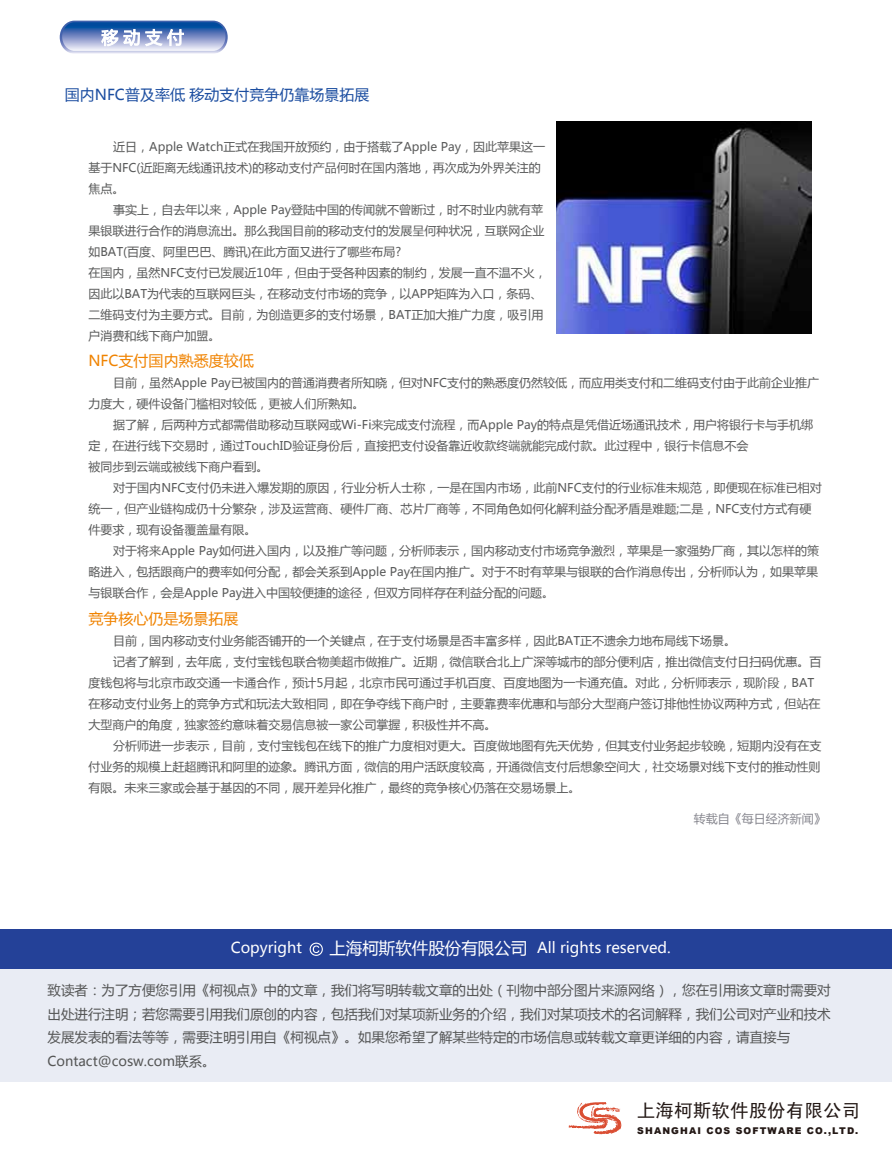
<style>
.page{position:relative;width:892px;height:1160px;background:#fff}
.page>*{position:absolute;margin:0;border:0;box-sizing:border-box;transform-origin:0 0}
.t1{font:18.6px "Sim Hei";color:#231815}
.t2{font:15px "Microsoft Ya Hei";color:#fff}
.t3{font:15px "Microsoft Ya Hei";color:#f08300}
.t4{font:15px "Microsoft Ya Hei";color:#1b4da0}
.t5{font:13.5px/23.7px "Microsoft Ya Hei";color:#555656}
.t6{font:12px/21px "Microsoft Ya Hei";color:#5a5b5b}
.t7{font:12px "Microsoft Ya Hei";color:#87878f}
.t8{font:900 9.3px "Arial";letter-spacing:.12em;color:#231815}
.s1{font-size:16.5px}
</style>
<div class="page">
<div style="left:0;top:930px;width:891px;height:38px;background:#244198"></div>
<div style="left:1px;top:969px;width:891px;height:112px;background:#e9ecf4"></div>
<svg style="left:310px;top:942px;width:13px;height:13px"></svg>
<svg style="left:568px;top:1102px;width:53px;height:32px"></svg>
<svg style="left:60px;top:21px;width:168px;height:33px;background:#8da5d0"></svg>
<img style="left:556px;top:121px;width:255px;height:213px">
<p class="t4" style="left:65px;top:84px;width:306px">国内NFC普及率低 移动支付竞争仍靠场景拓展</p>
<p class="t6" style="left:88px;top:136px;width:458px;text-indent:25px">近日，Apple Watch正式在我国开放预约，由于搭载了Apple Pay，因此苹果这一基于NFC(近距离无线通讯技术)的移动支付产品何时在国内落地，再次成为外界关注的焦点。</p>
<p class="t6" style="left:88px;top:199px;width:460px;text-indent:25px">事实上，自去年以来，Apple Pay登陆中国的传闻就不曾断过，时不时业内就有苹果银联进行合作的消息流出。那么我国目前的移动支付的发展呈何种状况，互联网企业如BAT(百度、阿里巴巴、腾讯)在此方面又进行了哪些布局?<br>在国内，虽然NFC支付已发展近10年，但由于受各种因素的制约，发展一直不温不火，因此以BAT为代表的互联网巨头，在移动支付市场的竞争，以APP矩阵为入口，条码、二维码支付为主要方式。目前，为创造更多的支付场景，BAT正加大推广力度，吸引用户消费和线下商户加盟。</p>
<p class="t3" style="left:88px;top:351px;width:167px">NFC支付国内熟悉度较低</p>
<p class="t6" style="left:88px;top:372px;width:732px;text-indent:25px">目前，虽然Apple Pay已被国内的普通消费者所知晓，但对NFC支付的熟悉度仍然较低，而应用类支付和二维码支付由于此前企业推广力度大，硬件设备门槛相对较低，更被人们所熟知。</p>
<p class="t6" style="left:88px;top:414px;width:726px;text-indent:25px">据了解，后两种方式都需借助移动互联网或Wi-Fi来完成支付流程，而Apple Pay的特点是凭借近场通讯技术，用户将银行卡与手机绑定，在进行线下交易时，通过TouchID验证身份后，直接把支付设备靠近收款终端就能完成付款。此过程中，银行卡信息不会<br>被同步到云端或被线下商户看到。</p>
<p class="t6" style="left:88px;top:477px;width:735px;text-indent:25px">对于国内NFC支付仍未进入爆发期的原因，行业分析人士称，一是在国内市场，此前NFC支付的行业标准未规范，即便现在标准已相对统一，但产业链构成仍十分繁杂，涉及运营商、硬件厂商、芯片厂商等，不同角色如何化解利益分配矛盾是难题;二是，NFC支付方式有硬件要求，现有设备覆盖量有限。</p>
<p class="t6" style="left:88px;top:540px;width:732px;text-align:justify;text-indent:25px">对于将来Apple Pay如何进入国内，以及推广等问题，分析师表示，国内移动支付市场竞争激烈，苹果是一家强势厂商，其以怎样的策略进入，包括跟商户的费率如何分配，都会关系到Apple Pay在国内推广。对于不时有苹果与银联的合作消息传出，分析师认为，如果苹果与银联合作，会是Apple Pay进入中国较便捷的途径，但双方同样存在利益分配的问题。</p>
<p class="t3" style="left:88px;top:608px;width:151px">竞争核心仍是场景拓展</p>
<p class="t6" style="left:113px;top:629px;width:624px">目前，国内移动支付业务能否铺开的一个关键点，在于支付场景是否丰富多样，因此BAT正不遗余力地布局线下场景。</p>
<p class="t6" style="left:113px;top:650px;width:709px">记者了解到，去年底，支付宝钱包联合物美超市做推广。近期，微信联合北上广深等城市的部分便利店，推出微信支付日扫码优惠。百</p>
<p class="t6" style="left:88px;top:671px;width:727px">度钱包将与北京市政交通一卡通合作，预计5月起，北京市民可通过手机百度、百度地图为一卡通充值。对此，分析师表示，现阶段，BAT</p>
<p class="t6" style="left:88px;top:692px;width:733px">在移动支付业务上的竞争方式和玩法大致相同，即在争夺线下商户时，主要靠费率优惠和与部分大型商户签订排他性协议两种方式，但站在</p>
<p class="t6" style="left:88px;top:713px;width:409px">大型商户的角度，独家签约意味着交易信息被一家公司掌握，积极性并不高。</p>
<p class="t6" style="left:113px;top:734px;width:709px">分析师进一步表示，目前，支付宝钱包在线下的推广力度相对更大。百度做地图有先天优势，但其支付业务起步较晚，短期内没有在支</p>
<p class="t6" style="left:88px;top:755px;width:733px">付业务的规模上赶超腾讯和阿里的迹象。腾讯方面，微信的用户活跃度较高，开通微信支付后想象空间大，社交场景对线下支付的推动性则</p>
<p class="t6" style="left:88px;top:776px;width:493px">有限。未来三家或会基于基因的不同，展开差异化推广，最终的竞争核心仍落在交易场景上。</p>
<p class="t7" style="left:694px;top:810px;width:133px">转载自《每日经济新闻》</p>
<p class="t2" style="left:231px;top:937px;width:73px">Copyright</p>
<p class="t2" style="left:329px;top:937px;width:343px"><span class="s1">上海柯斯软件股份有限公司</span> All rights reserved.</p>
<p class="t5" style="left:48px;top:978px;width:785px">致读者：为了方便您引用《柯视点》中的文章，我们将写明转载文章的出处（刊物中部分图片来源网络），您在引用该文章时需要对出处进行注明；若您需要引用我们原创的内容，包括我们对某项新业务的介绍，我们对某项技术的名词解释，我们公司对产业和技术发展发表的看法等等，需要注明引用自《柯视点》。如果您希望了解某些特定的市场信息或转载文章更详细的内容，请直接与Contact@cosw.com联系。</p>
<h1 class="t1" style="left:637px;top:1101px;width:225px">上海柯斯软件股份有限公司</h1>
<p class="t8" style="left:637px;top:1123px;width:222px">SHANGHAI COS SOFTWARE CO.,LTD.</p>
</div>
